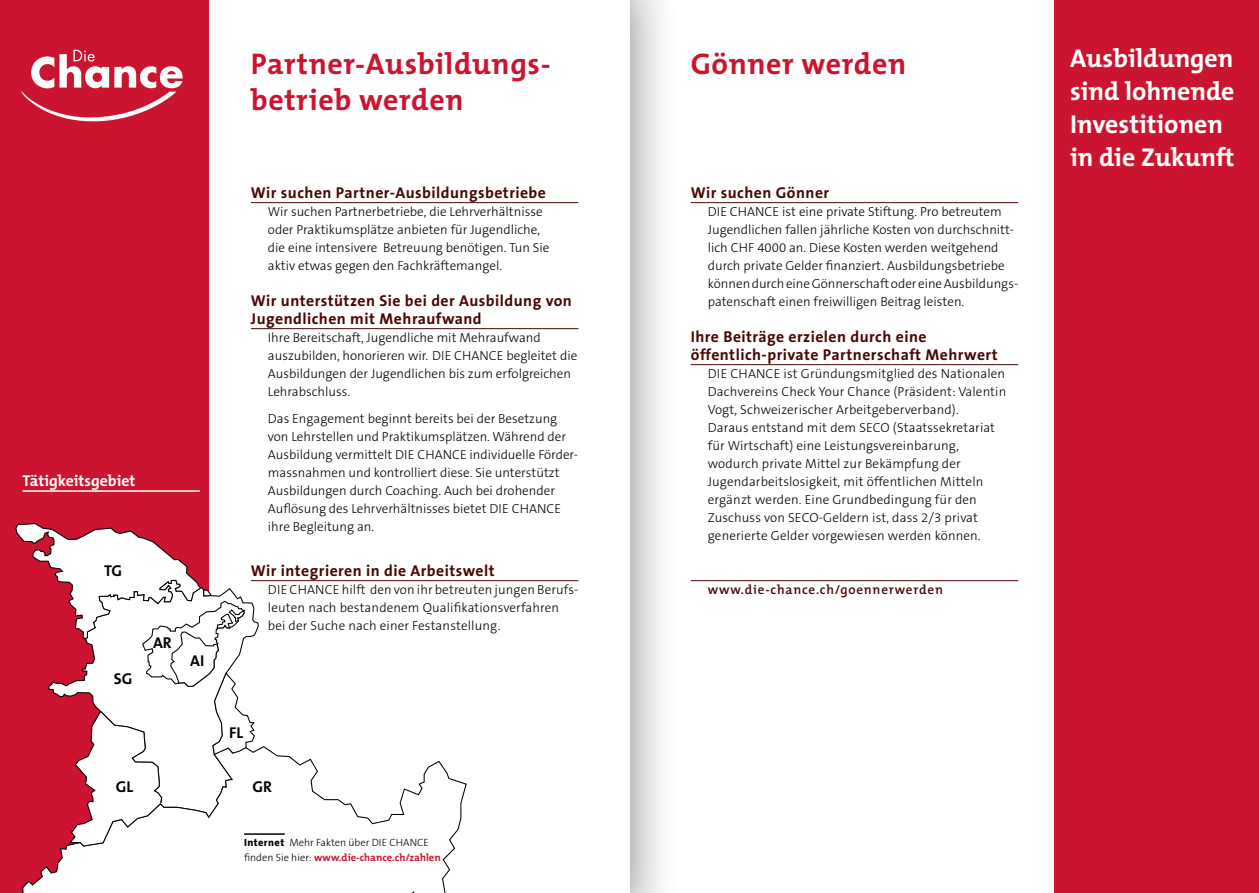
<style>
.page{position:relative;width:1259px;height:893px;background:#fff}
.page>*{position:absolute;margin:0;border:0;box-sizing:border-box;transform-origin:0 0}
.t1{font:700 30px/36px "The Mix";letter-spacing:.02em;color:#cb1530}
.t2{font:700 25.95px/33.2px "The Mix";color:#fff}
.t3{font:700 15.75px/18px "The Sans B7";letter-spacing:.03em;color:#490602}
.t4{font:700 15.75px "The Mix";color:#fff}
.t5{font:700 15.75px "The Sans B7";color:#000}
.t6{font:300 13.2px/18px "The Sans B3";color:#000}
.t7{font:600 13.2px "The Mix";letter-spacing:.06em;color:#490602}
.t8{font:700 10.5px "The Mix";color:#cb1530}
.t9{font:300 10.5px "The Sans B3";color:#000}
.s1{font-family:"The Sans B8";font-weight:800}
.s2{font-family:"The Sans B3";font-weight:300;color:#000}
</style>
<div class="page">
<div style="left:0;top:0;width:681px;height:893px;background:#000;opacity:.63"></div>
<div style="left:0;top:0;width:629px;height:893px;background:#fff"></div>
<div style="left:0;top:0;width:208px;height:893px;background:#cb1530"></div>
<hr style="left:23px;top:490px;width:177px;height:2px;background:#fff">
<svg style="left:22px;top:746px;width:445px;height:147px"></svg>
<svg style="left:15px;top:523px;width:241px;height:324px"></svg>
<hr style="left:244px;top:833px;width:41px;height:2px;background:#000">
<hr style="left:251px;top:202px;width:327px;height:1px;background:#490602">
<hr style="left:251px;top:328px;width:327px;height:1px;background:#490602">
<hr style="left:251px;top:580px;width:327px;height:1px;background:#490602">
<svg style="left:21px;top:50px;width:162px;height:71px"></svg>
<div style="left:1054px;top:0;width:205px;height:893px;background:#cb1530"></div>
<hr style="left:691px;top:202px;width:327px;height:1px;background:#490602">
<hr style="left:691px;top:364px;width:327px;height:1px;background:#490602">
<hr style="left:691px;top:580px;width:327px;height:1px;background:#490602">
<h1 class="t1" style="left:251px;top:45px;width:301px">Partner-Ausbildungs&shy;betrieb werden</h1>
<p class="t4" style="left:23px;top:467px;width:114px">Tätigkeitsgebiet</p>
<p class="t5" style="left:104px;top:562px;width:19px">TG</p>
<p class="t5" style="left:114px;top:670px;width:20px">SG</p>
<p class="t5" style="left:153px;top:634px;width:20px">AR</p>
<p class="t5" style="left:190px;top:652px;width:16px">AI</p>
<p class="t3" style="left:251px;top:184px;width:296px">Wir suchen Partner-Ausbildungsbetriebe</p>
<p class="t6" style="left:268px;top:203px;width:283px">Wir suchen Partnerbetriebe, die Lehrverhältnisse oder Praktikumsplätze anbieten für Jugendliche, die eine intensivere Betreuung benötigen. Tun Sie aktiv etwas gegen den Fachkräftemangel.</p>
<p class="t3" style="left:251px;top:292px;width:322px">Wir unterstützen Sie bei der Ausbildung von<br>Jugendlichen mit Mehraufwand</p>
<p class="t6" style="left:268px;top:329px;width:311px">Ihre Bereitschaft, Jugendliche mit Mehraufwand auszubilden, honorieren wir. DIE CHANCE begleitet die Ausbildungen der Jugendlichen bis zum erfolgreichen Lehrabschluss.</p>
<p class="t6" style="left:268px;top:410px;width:311px">Das Engagement beginnt bereits bei der Besetzung von Lehrstellen und Praktikumsplätzen. Während der Ausbildung vermittelt DIE CHANCE individuelle Förder&shy;massnahmen und kontrolliert diese. Sie unterstützt Ausbildungen durch Coaching. Auch bei drohender Auflösung des Lehrverhältnisses bietet DIE CHANCE ihre Begleitung an.</p>
<p class="t3" style="left:251px;top:562px;width:245px">Wir integrieren in die Arbeitswelt</p>
<p class="t6" style="left:268px;top:581px;width:312px">DIE CHANCE hilft den von ihr betreuten jungen Berufs&shy;leuten nach bestandenem Qualifikationsverfahren bei der Suche nach einer Festanstellung.</p>
<p class="t5" style="left:229px;top:724px;width:16px">FL</p>
<p class="t5" style="left:116px;top:778px;width:19px">GL</p>
<p class="t5" style="left:252px;top:778px;width:21px">GR</p>
<p class="t9" style="left:244px;top:837px;width:186px"><span class="s1">Internet</span> Mehr Fakten über DIE CHANCE</p>
<p class="t8" style="left:244px;top:849px;width:198px"><span class="s2">finden Sie hier:</span> www.die-chance.ch/zahlen</p>
<h1 class="t1" style="left:691px;top:45px;width:217px">Gönner werden</h1>
<p class="t3" style="left:691px;top:184px;width:140px">Wir suchen Gönner</p>
<p class="t6" style="left:708px;top:203px;width:312px">DIE CHANCE ist eine private Stiftung. Pro betreutem Jugendlichen fallen jährliche Kosten von durchschnitt&shy;lich CHF 4000 an. Diese Kosten werden weitgehend durch private Gelder finanziert. Ausbildungsbetriebe können durch eine Gönnerschaft oder eine Ausbildungs&shy;patenschaft einen freiwilligen Beitrag leisten.</p>
<p class="t3" style="left:691px;top:328px;width:308px">Ihre Beiträge erzielen durch eine öffentlich-private Partnerschaft Mehrwert</p>
<p class="t6" style="left:708px;top:365px;width:300px">DIE CHANCE ist Gründungsmitglied des Nationalen Dachvereins Check Your Chance (Präsident: Valentin Vogt, Schweizerischer Arbeitgeberverband).<br>Daraus entstand mit dem SECO (Staatssekretariat für Wirtschaft) eine Leistungsvereinbarung, wodurch private Mittel zur Bekämpfung der Jugendarbeitslosigkeit, mit öffentlichen Mitteln ergänzt werden. Eine Grundbedingung für den Zuschuss von SECO-Geldern ist, dass 2/3 privat generierte Gelder vorgewiesen werden können.</p>
<p class="t7" style="left:708px;top:578px;width:237px">www.die-chance.ch/goennerwerden</p>
<h2 class="t2" style="left:1070px;top:41px;width:166px">Ausbildungen sind lohnende<br>Investitionen in die Zukunft</h2>
</div>
